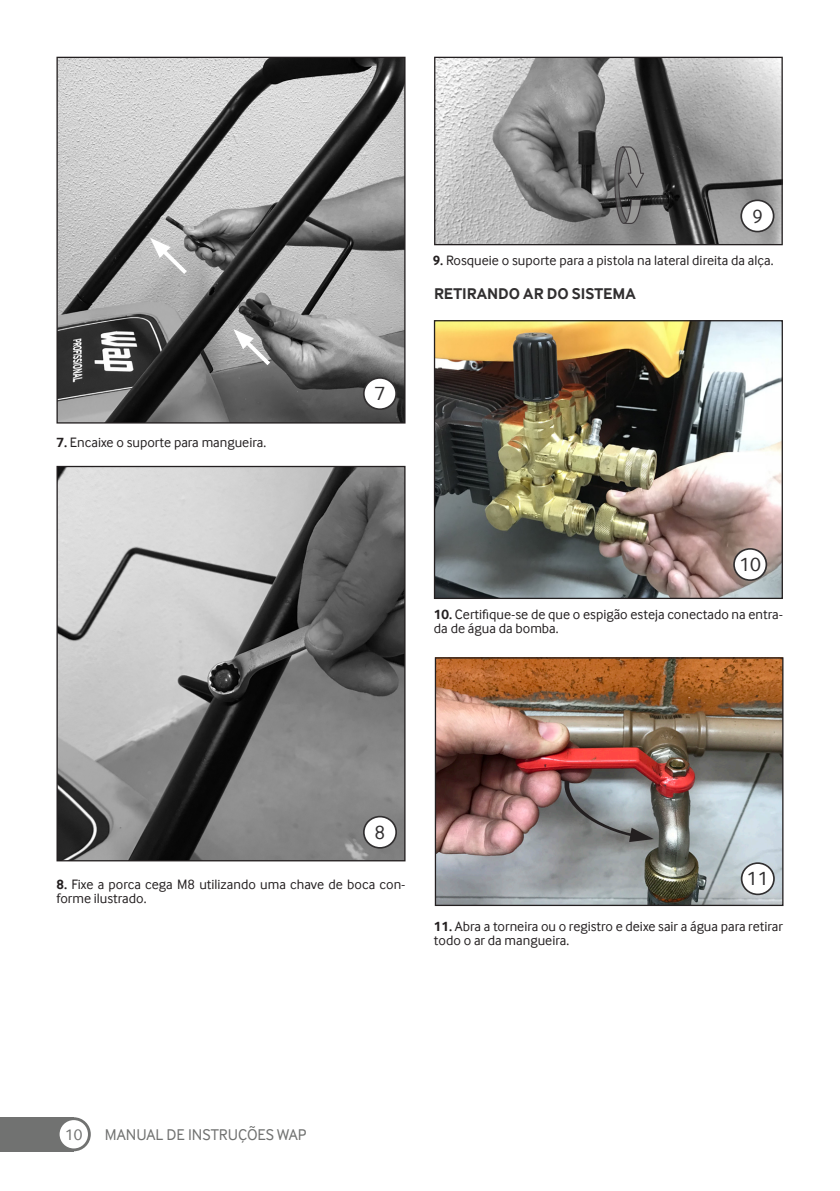
<style>
.page{position:relative;width:840px;height:1191px;background:#fff}
.page>*{position:absolute;margin:0;border:0;box-sizing:border-box;transform-origin:0 0}
.t1{font:20px "Inter Face";color:#312f30}
.t2{font:16px "Inter Face";color:#717271}
.t3{font:700 16px "Inter Face";color:#312f30}
.t4{font:14px/14px "Inter Face";color:#231f20}
.s1{font-weight:700}
</style>
<div class="page">
<div style="left:0;top:1117px;width:74px;height:34px;background:#717271"></div>
<svg style="left:57px;top:1117px;width:34px;height:34px"></svg>
<div style="left:60px;top:1120px;width:28px;height:28px;background:#fff;border-radius:50%"></div>
<img style="left:436px;top:659px;width:345px;height:245px">
<div style="left:434px;top:657px;width:349px;height:249px;border:1px solid #231f20"></div>
<img style="left:436px;top:59px;width:344px;height:184px">
<div style="left:434px;top:57px;width:348px;height:188px;border:1px solid #231f20"></div>
<svg style="left:740px;top:862px;width:34px;height:33px"></svg>
<div style="left:742px;top:864px;width:30px;height:29px;background:#fff;border-radius:50%"></div>
<svg style="left:740px;top:199px;width:34px;height:33px"></svg>
<div style="left:741px;top:201px;width:31px;height:30px;background:#fff;border-radius:50%"></div>
<svg style="left:609px;top:145px;width:36px;height:80px;background:#757575"></svg>
<img style="left:58px;top:468px;width:345px;height:391px">
<div style="left:56px;top:466px;width:349px;height:395px;border:1px solid #231f20"></div>
<svg style="left:363px;top:815px;width:34px;height:33px"></svg>
<div style="left:364px;top:817px;width:31px;height:30px;background:#fff;border-radius:50%"></div>
<svg style="left:560px;top:780px;width:93px;height:62px;background:#868c8f"></svg>
<img style="left:58px;top:59px;width:345px;height:362px">
<div style="left:56px;top:57px;width:349px;height:366px;border:1px solid #231f20"></div>
<svg style="left:363px;top:377px;width:34px;height:33px"></svg>
<div style="left:364px;top:379px;width:31px;height:29px;background:#fff;border-radius:50%"></div>
<svg style="left:233px;top:329px;width:41px;height:40px;background:#a0a0a0"></svg>
<svg style="left:150px;top:238px;width:41px;height:40px"></svg>
<img style="left:435px;top:322px;width:345px;height:275px">
<div style="left:433px;top:320px;width:349px;height:279px;border:1px solid #231f20"></div>
<svg style="left:732px;top:548px;width:34px;height:33px"></svg>
<div style="left:734px;top:550px;width:31px;height:29px;background:#fff;border-radius:50%"></div>
<p class="t4" style="left:56px;top:435px;width:211px"><span class="s1">7.</span> Encaixe o suporte para mangueira.</p>
<p class="t1" style="left:374px;top:382px;width:12px">7</p>
<p class="t1" style="left:751px;top:205px;width:12px">9</p>
<p class="t4" style="left:432px;top:253px;width:342px"><span class="s1">9.</span> Rosqueie o suporte para a pistola na lateral direita da alça.</p>
<p class="t3" style="left:434px;top:284px;width:203px">RETIRANDO AR DO SISTEMA</p>
<p class="t1" style="left:739px;top:553px;width:23px">10</p>
<p class="t4" style="left:433px;top:607px;width:350px"><span class="s1">10.</span> Certifique-se de que o espigão esteja conectado na entra&shy;da de água da bomba.</p>
<p class="t1" style="left:374px;top:821px;width:12px">8</p>
<p class="t4" style="left:56px;top:877px;width:350px"><span class="s1">8.</span> Fixe a porca cega M8 utilizando uma chave de boca con&shy;forme ilustrado.</p>
<p class="t1" style="left:746px;top:867px;width:23px">11</p>
<p class="t4" style="left:433px;top:919px;width:350px"><span class="s1">11.</span> Abra a torneira ou o registro e deixe sair a água para retirar todo o ar da mangueira.</p>
<p class="t2" style="left:65px;top:1125px;width:19px">10</p>
<p class="t2" style="left:105px;top:1125px;width:203px">MANUAL DE INSTRUÇÕES WAP</p>
</div>
